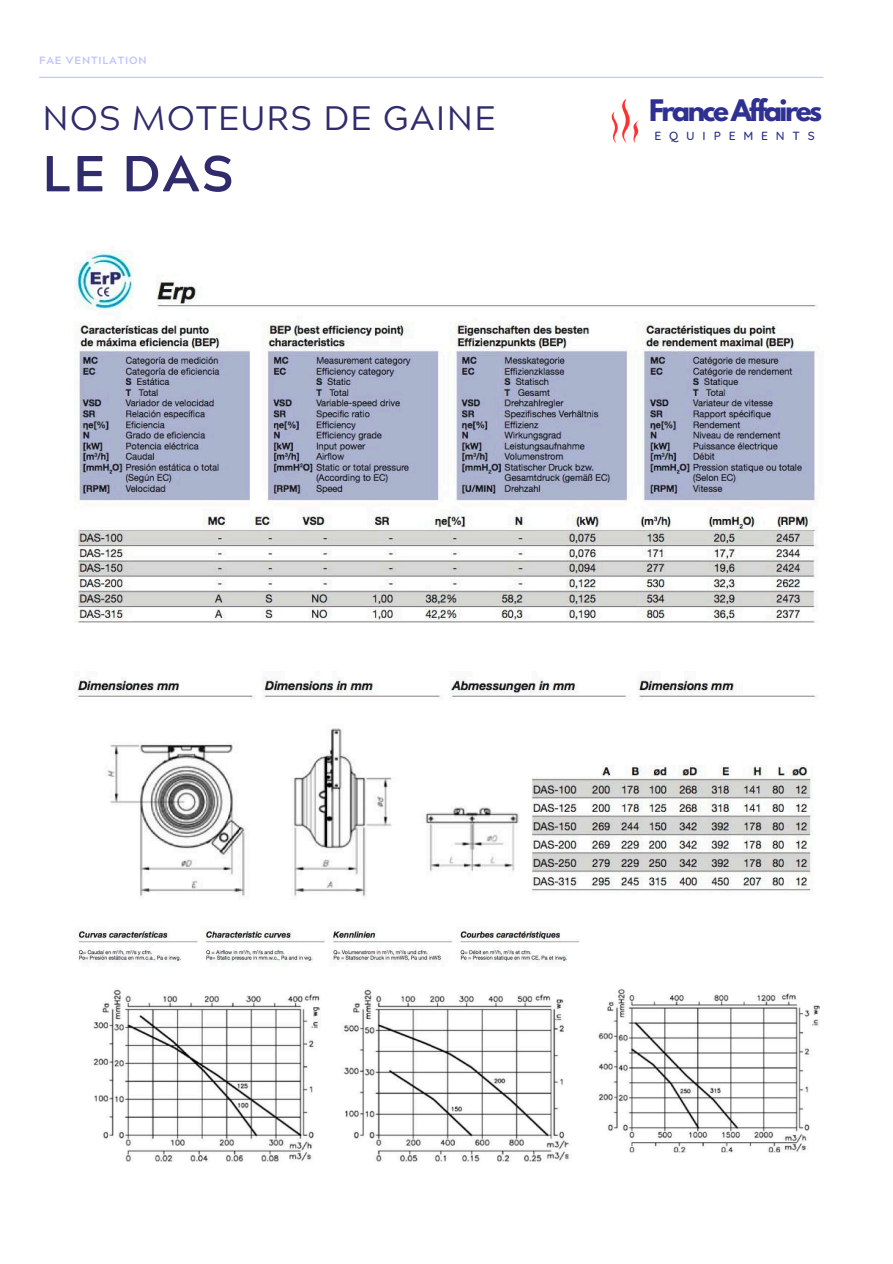
<style>
.page{position:relative;width:893px;height:1264px;background:#fff}
.page>*{position:absolute;margin:0;border:0;box-sizing:border-box;transform-origin:0 0}
.t1{font:700 50.55px "Acherus Grotesque";color:#302b6c}
.t2{font:33.9px "Acherus Grotesque";letter-spacing:.04em;color:#302b6c}
.t3{font:700 26.25px "League Spartan";letter-spacing:-.095em;color:#2e3092}
.t4{font:500 12px "Quicksand";letter-spacing:.65em;color:#2e3092}
.t5{font:700 10.5px "Acherus Grotesque";letter-spacing:.08em;color:#bfc2fd}
</style>
<div class="page">
<img style="left:74px;top:251px;width:744px;height:371px">
<hr style="left:39px;top:77px;width:784px;height:1px;background:#bfc2fd">
<img style="left:74px;top:677px;width:743px;height:220px">
<img style="left:77px;top:930px;width:503px;height:232px">
<img style="left:598px;top:989px;width:222px;height:163px">
<svg style="left:611px;top:98px;width:28px;height:45px"></svg>
<h2 class="t5" style="left:39px;top:56px;width:109px">FAE VENTILATION</h2>
<p class="t2" style="left:42px;top:105px;width:455px">NOS MOTEURS DE GAINE</p>
<h4 class="t1" style="left:42px;top:153px;width:193px">LE DAS</h4>
<p class="t3" style="left:649px;top:97px;width:174px">France Affaires</p>
<p class="t4" style="left:654px;top:128px;width:162px">EQUIPEMENTS</p>
</div>
